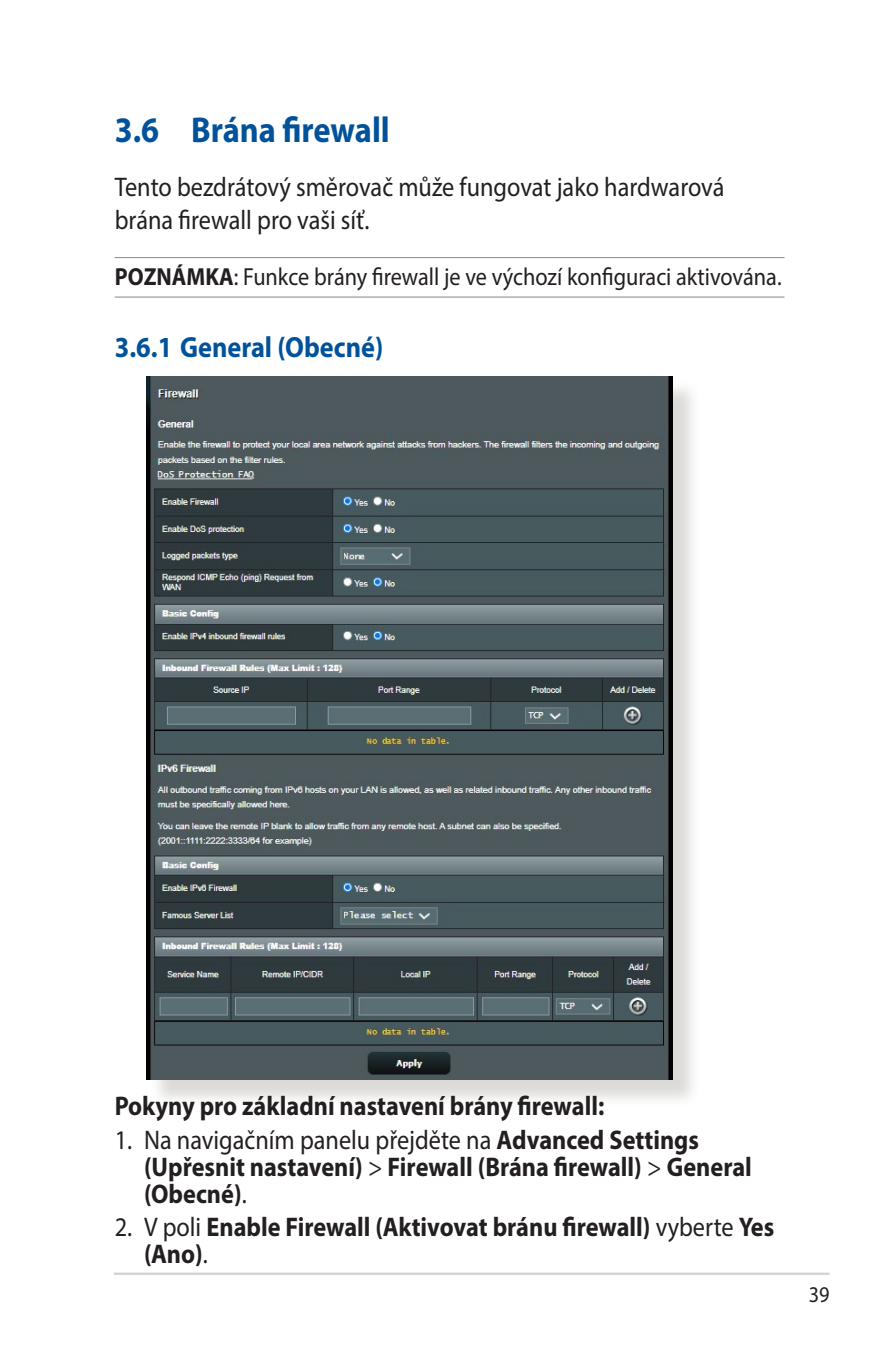
<style>
.page{position:relative;width:893px;height:1346px;background:#fff}
.page>*{position:absolute;margin:0;border:0;box-sizing:border-box;transform-origin:0 0}
.t1{font:700 36px "Myriad Pro";color:#01529a;scale:.9 1}
.t2{font:700 29.25px "Myriad Pro";color:#01529a;scale:.9 1}
.t3{font:700 27px/27px "Myriad Pro";color:#231f20;scale:.9 1}
.t4{font:27px/32.4px "Myriad Pro";color:#231f20;scale:.9 1}
.t5{font:24.75px "Myriad Pro";color:#231f20;scale:.9 1}
.t6{font:22.5px "Myriad Pro";color:#231f20;scale:.9 1}
.s1{font-weight:700}
.s2{font-weight:400}
</style>
<div class="page">
<hr style="left:114px;top:1272px;width:715px;height:3px;background:#d1d2d4">
<hr style="left:115px;top:257px;width:669px;height:1px;background:#939598">
<hr style="left:115px;top:296px;width:669px;height:2px;background:#939598">
<div style="left:150px;top:380px;width:551px;height:727px;background:#cfcecb;opacity:.75"></div>
<img style="left:147px;top:376px;width:526px;height:703px">
<h1 class="t1" style="left:115px;top:106px;width:307px">3.6 Brána firewall</h1>
<p class="t4" style="left:115px;top:171px;width:679px">Tento bezdrátový směrovač může fungovat jako hardwarová brána firewall pro vaši síť.</p>
<p class="t5" style="left:115px;top:261px;width:742px"><span class="s1">POZNÁMKA</span>: Funkce brány firewall je ve výchozí konfiguraci aktivována.</p>
<p class="t2" style="left:115px;top:328px;width:300px">3.6.1 General (Obecné)</p>
<p class="t3" style="left:115px;top:1092px;width:546px">Pokyny pro základní nastavení brány firewall:</p>
<p class="t3" style="left:144px;top:1125px;width:677px;text-indent:-29px"><span class="s2">1. Na navigačním panelu přejděte na</span> Advanced Settings (Upřesnit nastavení) <span class="s2">&gt;</span> Firewall (Brána firewall) <span class="s2">&gt;</span> General (Obecné)<span class="s2">.</span></p>
<p class="t3" style="left:144px;top:1212px;width:702px;text-indent:-29px"><span class="s2">2. V poli</span> Enable Firewall (Aktivovat bránu firewall) <span class="s2">vyberte</span> Yes (Ano)<span class="s2">.</span></p>
<p class="t6" style="left:809px;top:1281px;width:25px">39</p>
</div>
